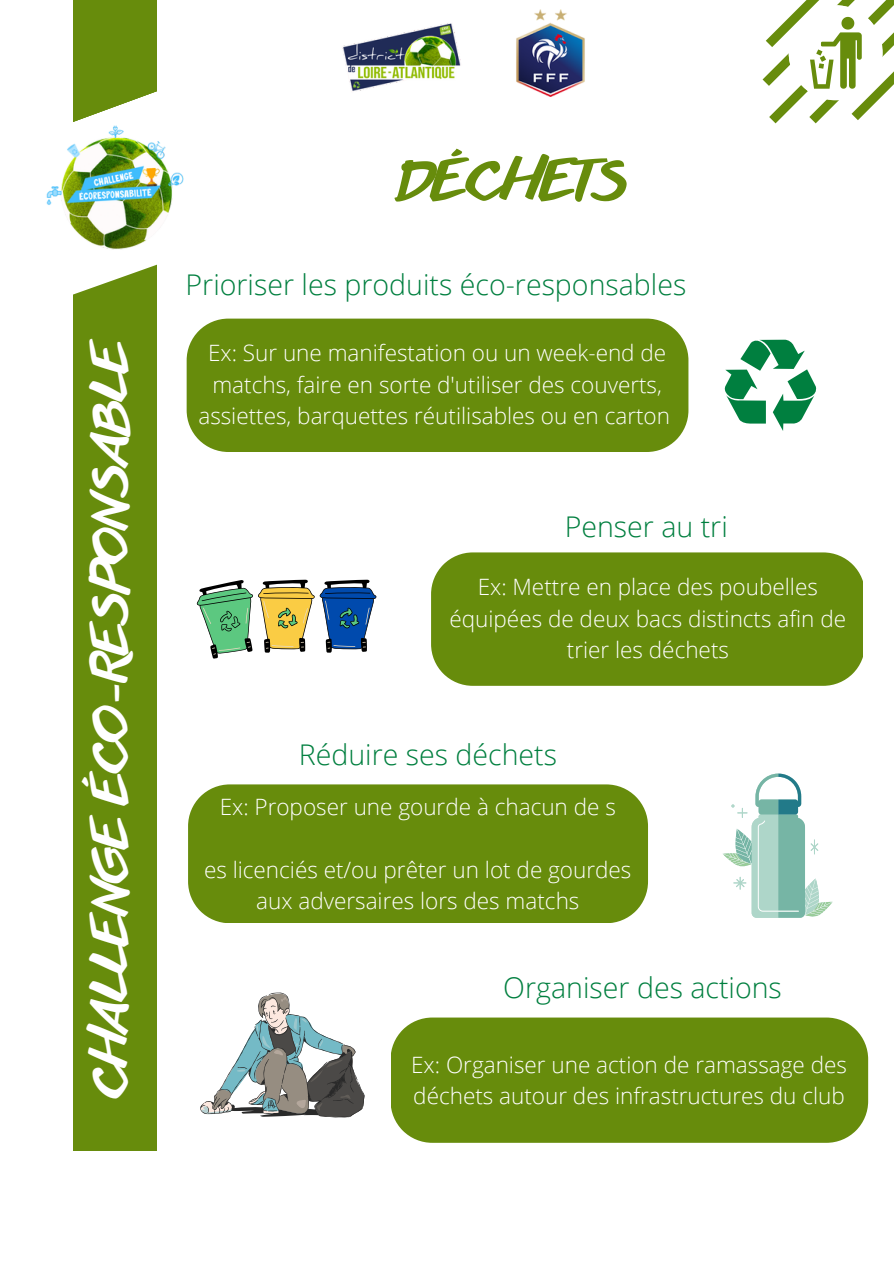
<style>
.page{position:relative;width:894px;height:1264px;background:#fff}
.page>*{position:absolute;margin:0;border:0;box-sizing:border-box;transform-origin:0 0}
.t1{font:54px "Anothershabby";color:#678c0c}
.t2{font:48px "Anothershabby";color:#fff}
.t3{font:300 28.5px "Open Sans";color:#007f3f}
.t4{font:300 22.5px/31.5px "Open Sans";color:#fff;text-align:center}
</style>
<div class="page">
<div style="left:73px;top:0;width:83px;height:124px;background:#678c0c"></div>
<div style="left:73px;top:237px;width:83px;height:913px;background:#678c0c"></div>
<svg style="left:73px;top:89px;width:84px;height:249px"></svg>
<img style="left:46px;top:124px;width:138px;height:129px">
<img style="left:516px;top:10px;width:69px;height:86px">
<img style="left:342px;top:23px;width:119px;height:68px">
<svg style="left:762px;top:0;width:131px;height:124px"></svg>
<div style="left:186px;top:318px;width:502px;height:134px;background:#678c0c"></div>
<svg style="left:724px;top:339px;width:93px;height:92px"></svg>
<svg style="left:196px;top:579px;width:180px;height:79px"></svg>
<div style="left:431px;top:552px;width:431px;height:133px;background:#678c0c"></div>
<svg style="left:723px;top:773px;width:109px;height:144px"></svg>
<div style="left:391px;top:1017px;width:476px;height:125px;background:#678c0c"></div>
<div style="left:188px;top:784px;width:459px;height:138px;background:#678c0c"></div>
<svg style="left:200px;top:992px;width:164px;height:125px"></svg>
<h2 class="t2" style="left:84px;top:1097px;width:763px;rotate:-90deg">CHALLENGE ÉCO-RESPONSABLE</h2>
<h1 class="t1" style="left:400px;top:151px;width:229px">DÉCHETS</h1>
<p class="t3" style="left:185px;top:265px;width:502px">Prioriser les produits éco-responsables</p>
<p class="t4" style="left:198px;top:337px;width:473px">Ex: Sur une manifestation ou un week-end de matchs, faire en sorte d'utiliser des couverts, assiettes, barquettes réutilisables ou en carton</p>
<p class="t3" style="left:564px;top:506px;width:165px">Penser au tri</p>
<p class="t4" style="left:449px;top:570px;width:398px">Ex: Mettre en place des poubelles équipées de deux bacs distincts afin de trier les déchets</p>
<p class="t3" style="left:299px;top:734px;width:260px">Réduire ses déchets</p>
<p class="t4" style="left:220px;top:790px;width:397px">Ex: Proposer une gourde à chacun de s</p>
<p class="t4" style="left:204px;top:853px;width:429px">es licenciés et/ou prêter un lot de gourdes aux adversaires lors des matchs</p>
<p class="t3" style="left:503px;top:967px;width:280px">Organiser des actions</p>
<p class="t4" style="left:411px;top:1048px;width:437px;text-align:left">Ex: Organiser une action de ramassage des déchets autour des infrastructures du club</p>
</div>
